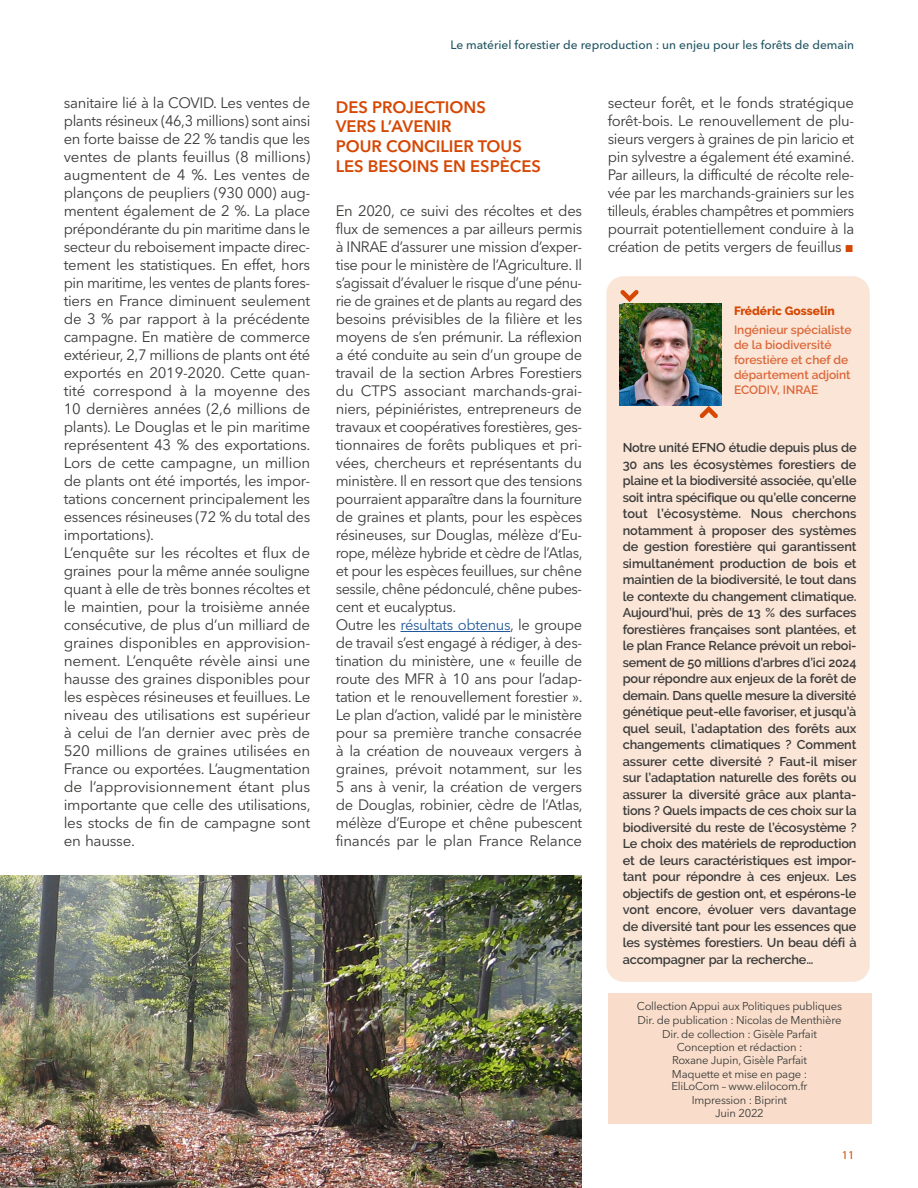
<style>
.page{position:relative;width:918px;height:1188px;background:#fff}
.page>*{position:absolute;margin:0;border:0;box-sizing:border-box;transform-origin:0 0}
.t1{font:600 16.5px/19.8px "Avenir Next LT Pro";color:#d64703}
.t2{font:15px/18px "Avenir Next LT Pro";letter-spacing:-.02em;color:#3a3a39}
.t3{font:600 12.75px/16.5px "Raleway";letter-spacing:-.01em;color:#3a3a39;text-align:justify}
.t4{font:600 12px/15px "Raleway";color:#db6738}
.t5{font:500 12px "Avenir Next LT Pro";color:#225562}
.t6{font:800 12px "Raleway";color:#d64703}
.t7{font:12px "Myriad Pro";color:#d64703}
.t8{font:11.25px/13.4px "Avenir Next LT Pro";letter-spacing:-.02em;color:#3a3a39;text-align:center}
.s1{color:#22599b}
.s2{font-family:"Arial";color:#d64703}
</style>
<div class="page">
<div style="left:608px;top:994px;width:263px;height:130px;background:#f9ddca"></div>
<div style="left:606px;top:276px;width:264px;height:706px;background:#fae5d7;border-radius:17px"></div>
<img style="left:619px;top:303px;width:102px;height:102px">
<svg style="left:700px;top:406px;width:18px;height:12px"></svg>
<svg style="left:621px;top:290px;width:18px;height:12px"></svg>
<hr style="left:400px;top:631px;width:110px;height:1px;background:#22599b">
<img style="left:0;top:876px;width:582px;height:312px">
<p class="t5" style="left:450px;top:38px;width:405px">Le matériel forestier de reproduction : un enjeu pour les forêts de demain</p>
<p class="t2" style="left:64px;top:94px;width:248px">sanitaire lié à la COVID. Les ventes de plants résineux (46,3 millions) sont ainsi en forte baisse de 22 % tandis que les ventes de plants feuillus (8 millions) augmentent de 4 %. Les ventes de plançons de peupliers (930 000) aug&shy;mentent également de 2 %. La place prépondérante du pin maritime dans le secteur du reboisement impacte direc&shy;tement les statistiques. En effet, hors pin maritime, les ventes de plants fores&shy;tiers en France diminuent seulement de 3 % par rapport à la précédente campagne. En matière de commerce extérieur, 2,7 millions de plants ont été exportés en 2019-2020. Cette quan&shy;tité correspond à la moyenne des 10 dernières années (2,6 millions de plants). Le Douglas et le pin maritime représentent 43 % des exportations.<br>Lors de cette campagne, un million de plants ont été importés, les impor&shy;tations concernent principalement les essences résineuses (72 % du total des importations).<br>L’enquête sur les récoltes et flux de graines pour la même année souligne quant à elle de très bonnes récoltes et le maintien, pour la troisième année consécutive, de plus d’un milliard de graines disponibles en approvision&shy;nement. L’enquête révèle ainsi une hausse des graines disponibles pour les espèces résineuses et feuillues. Le niveau des utilisations est supérieur à celui de l’an dernier avec près de 520 millions de graines utilisées en France ou exportées. L’augmentation de l’approvisionnement étant plus importante que celle des utilisations, les stocks de fin de campagne sont en hausse.</p>
<p class="t1" style="left:336px;top:97px;width:207px">DES PROJECTIONS<br>VERS L’AVENIR<br>POUR CONCILIER TOUS<br>LES BESOINS EN ESPÈCES</p>
<p class="t2" style="left:336px;top:202px;width:248px">En 2020, ce suivi des récoltes et des flux de semences a par ailleurs permis à INRAE d’assurer une mission d’exper&shy;tise pour le ministère de l’Agriculture. Il s’agissait d’évaluer le risque d’une pénu&shy;rie de graines et de plants au regard des besoins prévisibles de la filière et les moyens de s’en prémunir. La réflexion a été conduite au sein d’un groupe de travail de la section Arbres Forestiers du CTPS associant marchands-grai&shy;niers, pépiniéristes, entrepreneurs de travaux et coopératives forestières, ges&shy;tionnaires de forêts publiques et pri&shy;vées, chercheurs et représentants du ministère. Il en ressort que des tensions pourraient apparaître dans la fourniture de graines et plants, pour les espèces résineuses, sur Douglas, mélèze d’Eu&shy;rope, mélèze hybride et cèdre de l’Atlas, et pour les espèces feuillues, sur chêne sessile, chêne pédonculé, chêne pubes&shy;cent et eucalyptus.<br>Outre les <span class="s1">résultats obtenus</span>, le groupe de travail s’est engagé à rédiger, à des&shy;tination du ministère, une « feuille de route des MFR à 10 ans pour l’adap&shy;tation et le renouvellement forestier ».<br>Le plan d’action, validé par le ministère pour sa première tranche consacrée à la création de nouveaux vergers à graines, prévoit notamment, sur les 5 ans à venir, la création de vergers de Douglas, robinier, cèdre de l’Atlas, mélèze d’Europe et chêne pubescent financés par le plan France Relance</p>
<p class="t2" style="left:608px;top:94px;width:248px;text-align:justify">secteur forêt, et le fonds stratégique forêt-bois. Le renouvellement de plu&shy;sieurs vergers à graines de pin laricio et pin sylvestre a également été examiné.<br>Par ailleurs, la difficulté de récolte rele&shy;vée par les marchands-grainiers sur les tilleuls, érables champêtres et pommiers pourrait potentiellement conduire à la création de petits vergers de feuillus <span class="s2">■</span></p>
<p class="t6" style="left:734px;top:304px;width:102px">Frédéric Gosselin</p>
<p class="t4" style="left:734px;top:322px;width:119px">Ingénieur spécialiste de la biodiversité forestière et chef de département adjoint<br>ECODIV, INRAE</p>
<p class="t3" style="left:623px;top:440px;width:236px">Notre unité EFNO étudie depuis plus de 30 ans les écosystèmes forestiers de plaine et la biodiversité associée, qu’elle soit intra spécifique ou qu’elle concerne tout l’écosystème. Nous cherchons notamment à proposer des systèmes de gestion forestière qui garantissent simultanément production de bois et maintien de la biodiversité, le tout dans le contexte du changement climatique.<br>Aujourd’hui, près de 13 % des surfaces forestières françaises sont plantées, et le plan France Relance prévoit un reboi&shy;sement de 50 millions d’arbres d’ici 2024 pour répondre aux enjeux de la forêt de demain. Dans quelle mesure la diversité génétique peut-elle favoriser, et jusqu’à quel seuil, l’adaptation des forêts aux changements climatiques ? Comment assurer cette diversité ? Faut-il miser sur l’adaptation naturelle des forêts ou assurer la diversité grâce aux planta&shy;tions ? Quels impacts de ces choix sur la biodiversité du reste de l’écosystème ?<br>Le choix des matériels de reproduction et de leurs caractéristiques est impor&shy;tant pour répondre à ces enjeux. Les objectifs de gestion ont, et espérons-le vont encore, évoluer vers davantage de diversité tant pour les essences que les systèmes forestiers. Un beau défi à accompagner par la recherche…</p>
<p class="t8" style="left:637px;top:1000px;width:207px">Collection Appui aux Politiques publiques<br>Dir. de publication : Nicolas de Menthière<br>Dir. de collection : Gisèle Parfait<br>Conception et rédaction :<br>Roxane Jupin, Gisèle Parfait<br>Maquette et mise en page :<br>EliLoCom – www.elilocom.fr<br>Impression : Biprint<br>Juin 2022</p>
<p class="t7" style="left:842px;top:1147px;width:14px">11</p>
</div>
